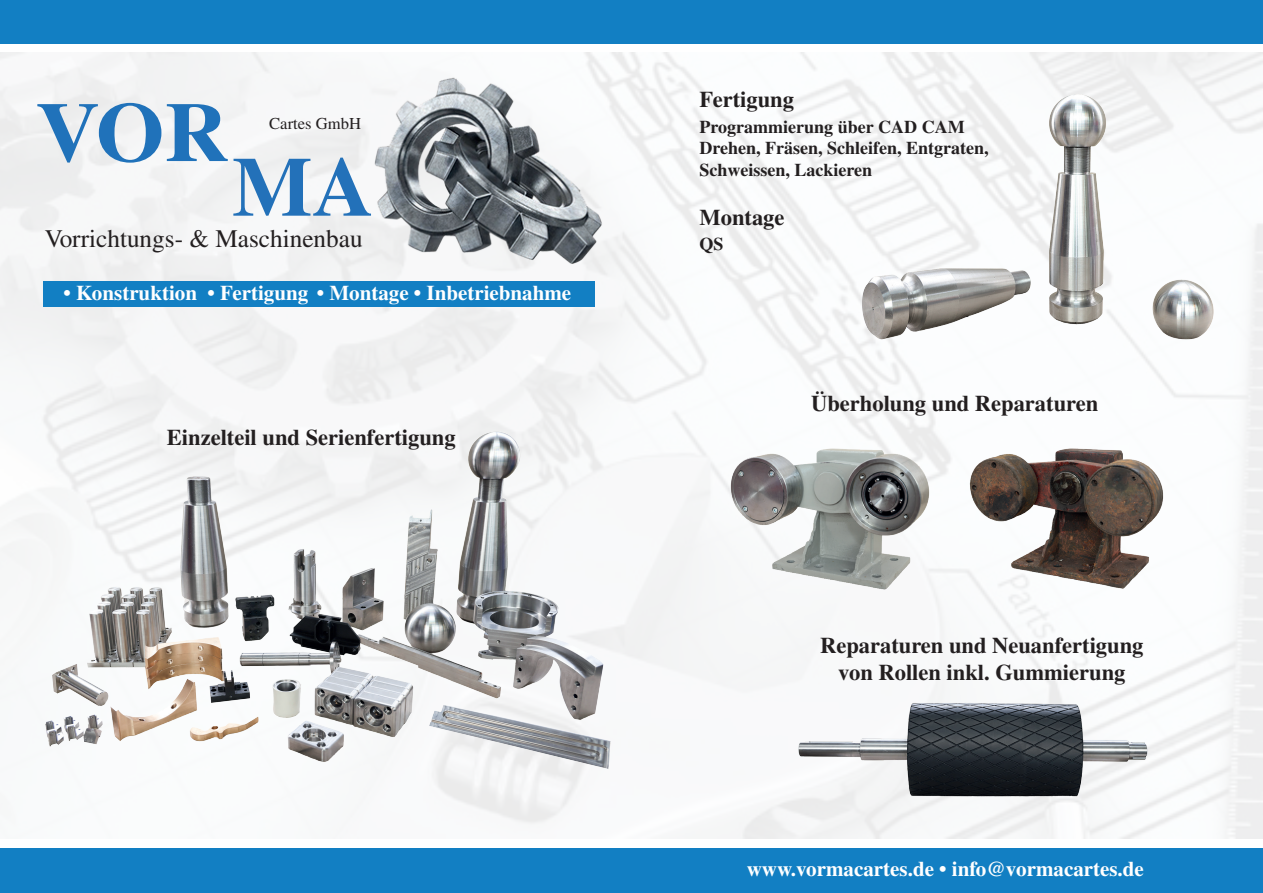
<style>
.page{position:relative;width:1263px;height:893px;background:#fff}
.page>*{position:absolute;margin:0;border:0;box-sizing:border-box;transform-origin:0 0}
.t1{font:700 84.15px "Times";color:#2072ba;scale:1.05 1}
.t2{font:700 84.15px "Times";color:#2371b9}
.t3{font:25.2px "Times";color:#231f20}
.t4{font:700 22.5px/27px "Times";color:#231f20;text-align:center}
.t5{font:700 21px "Times";color:#fff}
.t6{font:700 18px/21.6px "Times";color:#231f20}
.t7{font:16.65px "Times";color:#231f20}
</style>
<div class="page">
<div style="left:43px;top:281px;width:552px;height:26px;background:#127fc3"></div>
<div style="left:0;top:0;width:1263px;height:44px;background:#127fc3"></div>
<div style="left:0;top:849px;width:1263px;height:44px;background:#127fc3"></div>
<img style="left:369px;top:72px;width:239px;height:197px">
<img style="left:794px;top:698px;width:358px;height:102px">
<img style="left:44px;top:419px;width:575px;height:356px">
<img style="left:855px;top:85px;width:361px;height:262px">
<img style="left:963px;top:445px;width:204px;height:148px">
<img style="left:728px;top:444px;width:203px;height:147px">
<h1 class="t1" style="left:36px;top:82px;width:185px">VOR</h1>
<p class="t7" style="left:269px;top:114px;width:93px">Cartes GmbH</p>
<h1 class="t2" style="left:232px;top:137px;width:143px">MA</h1>
<p class="t3" style="left:45px;top:225px;width:319px">Vorrichtungs- &amp; Maschinenbau</p>
<p class="t5" style="left:64px;top:281px;width:509px">• Konstruktion • Fertigung • Montage • Inbetriebnahme</p>
<p class="t4" style="left:167px;top:423px;width:290px">Einzelteil und Serienfertigung</p>
<p class="t4" style="left:699px;top:85px;width:96px">Fertigung</p>
<p class="t6" style="left:699px;top:115px;width:291px">Programmierung über CAD CAM<br>Drehen, Fräsen, Schleifen, Entgraten,<br>Schweissen, Lackieren</p>
<p class="t4" style="left:699px;top:203px;width:86px">Montage</p>
<p class="t6" style="left:699px;top:233px;width:26px">QS</p>
<p class="t4" style="left:811px;top:389px;width:289px">Überholung und Reparaturen</p>
<p class="t4" style="left:820px;top:632px;width:325px">Reparaturen und Neuanfertigung von Rollen inkl. Gummierung</p>
<p class="t5" style="left:747px;top:856px;width:399px">www.vormacartes.de • info@vormacartes.de</p>
</div>
